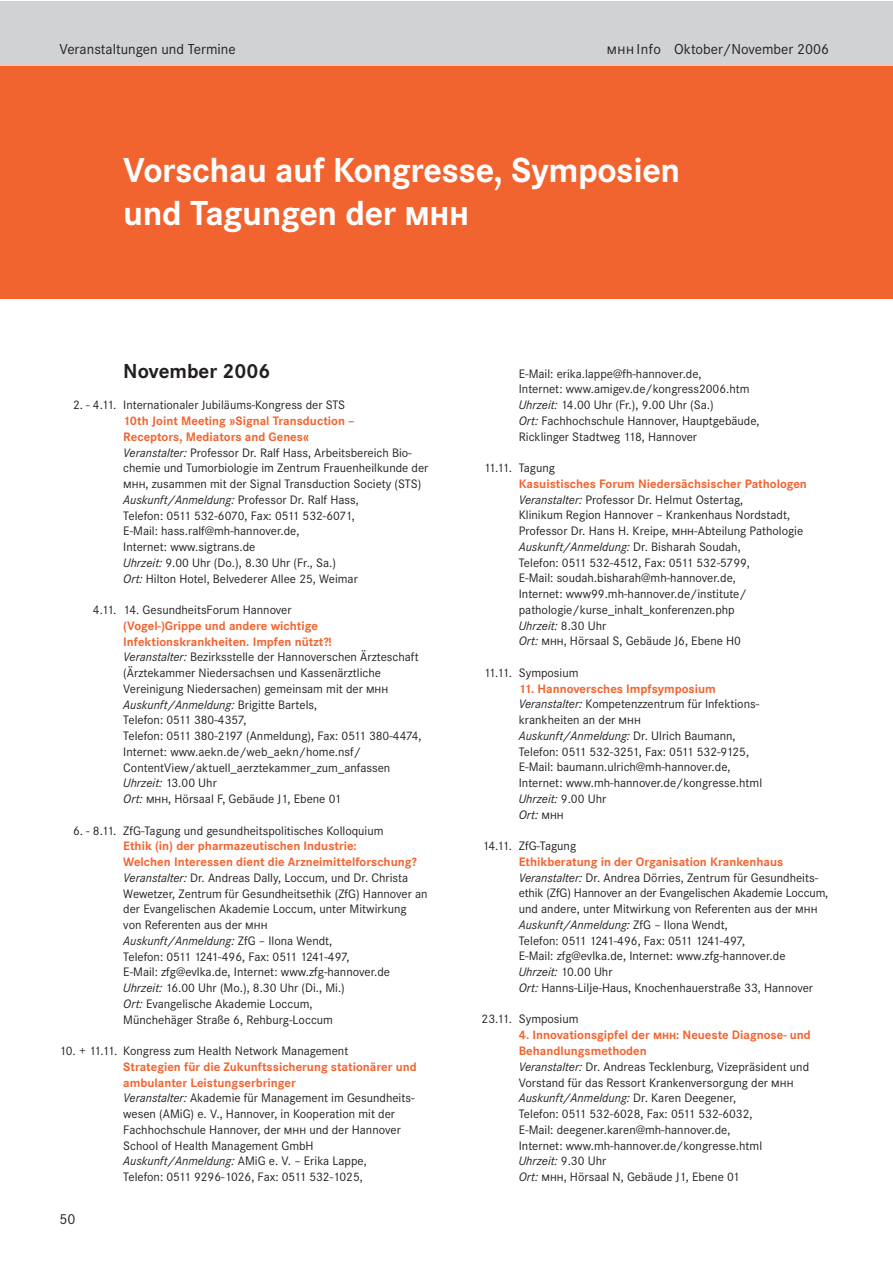
<style>
.page{position:relative;width:893px;height:1263px;background:#fff}
.page>*{position:absolute;margin:0;border:0;box-sizing:border-box;transform-origin:0 0}
.t1{font:700 36px/42.5px "Corporate S";letter-spacing:-.01em;color:#fff}
.t2{font:700 21px "Corporate S";color:#231f20}
.t3{font:15px "Corporate S";color:#231f20}
.t4{font:12.75px/15.8px "Corporate S";color:#231f20}
.s1{font-family:"Corporate SSC"}
.s2{font-weight:700;color:#f2642f}
.s3{font-style:italic}
.s4{font-family:"Corporate SSC";font-weight:700;color:#f2642f}
</style>
<div class="page">
<div style="left:0;top:1px;width:892px;height:298px;background:#f2642f"></div>
<div style="left:0;top:1px;width:892px;height:64px;background:#d1d2d4"></div>
<hr style="left:0;top:65px;width:892px;height:1px;background:#fff">
<p class="t3" style="left:60px;top:41px;width:178px">Veranstaltungen und Termine</p>
<p class="t3" style="left:607px;top:41px;width:224px"><span class="s1">mhh</span> Info Oktober/November 2006</p>
<h1 class="t1" style="left:123px;top:148px;width:558px">Vorschau auf Kongresse, Symposien und Tagungen der <span class="s1">mhh</span></h1>
<h2 class="t2" style="left:123px;top:358px;width:149px">November 2006</h2>
<p class="t4" style="left:73px;top:397px;width:274px">2. - 4.11. Internationaler Jubiläums-Kongress der STS</p>
<p class="t4" style="left:123px;top:413px;width:307px"><span class="s2">10th Joint Meeting »Signal Transduction –<br>Receptors, Mediators and Genes«<br></span><span class="s3">Veranstalter:</span> Professor Dr. Ralf Hass, Arbeitsbereich Bio&shy;chemie und Tumorbiologie im Zentrum Frauenheilkunde der <span class="s1">mhh</span>, zusammen mit der Signal Transduction Society (STS)<br><span class="s3">Auskunft/Anmeldung:</span> Professor Dr. Ralf Hass,<br>Telefon: 0511 532-6070, Fax: 0511 532-6071,<br>E-Mail: hass.ralf@mh-hannover.de,<br>Internet: www.sigtrans.de<br><span class="s3">Uhrzeit:</span> 9.00 Uhr (Do.), 8.30 Uhr (Fr., Sa.)<br><span class="s3">Ort:</span> Hilton Hotel, Belvederer Allee 25, Weimar</p>
<p class="t4" style="left:93px;top:602px;width:200px">4.11. 14. GesundheitsForum Hannover</p>
<p class="t4" style="left:123px;top:617px;width:300px"><span class="s2">(Vogel-)Grippe und andere wichtige Infektionskrankheiten. Impfen nützt?!<br></span><span class="s3">Veranstalter:</span> Bezirksstelle der Hannoverschen Ärzteschaft (Ärztekammer Niedersachsen und Kassenärztliche Vereinigung Niedersachen) gemeinsam mit der <span class="s1">mhh </span><span class="s3">Auskunft/Anmeldung:</span> Brigitte Bartels,<br>Telefon: 0511 380-4357,<br>Telefon: 0511 380-2197 (Anmeldung), Fax: 0511 380-4474, Internet: www.aekn.de/web_aekn/home.nsf/ ContentView/aktuell_aerztekammer_zum_anfassen <span class="s3">Uhrzeit:</span> 13.00 Uhr<br><span class="s3">Ort:</span> <span class="s1">mhh</span>, Hörsaal F, Gebäude J1, Ebene 01</p>
<p class="t4" style="left:73px;top:822px;width:312px">6. - 8.11. ZfG-Tagung und gesundheitspolitisches Kolloquium</p>
<p class="t4" style="left:123px;top:838px;width:306px"><span class="s2">Ethik (in) der pharmazeutischen Industrie:<br>Welchen Interessen dient die Arzneimittelforschung?<br></span><span class="s3">Veranstalter:</span> Dr. Andreas Dally, Loccum, und Dr. Christa Wewetzer, Zentrum für Gesundheitsethik (ZfG) Hannover an der Evangelischen Akademie Loccum, unter Mitwirkung von Referenten aus der <span class="s1">mhh<br></span><span class="s3">Auskunft/Anmeldung:</span> ZfG – Ilona Wendt,<br>Telefon: 0511 1241-496, Fax: 0511 1241-497,<br>E-Mail: zfg@evlka.de, Internet: www.zfg-hannover.de <span class="s3">Uhrzeit:</span> 16.00 Uhr (Mo.), 8.30 Uhr (Di., Mi.)<br><span class="s3">Ort:</span> Evangelische Akademie Loccum,<br>Münchehäger Straße 6, Rehburg-Loccum</p>
<p class="t4" style="left:60px;top:1043px;width:290px">10. + 11.11. Kongress zum Health Network Management</p>
<p class="t4" style="left:123px;top:1058px;width:295px"><span class="s2">Strategien für die Zukunftssicherung stationärer und ambulanter Leistungserbringer<br></span><span class="s3">Veranstalter:</span> Akademie für Management im Gesundheits&shy;wesen (AMiG) e. V., Hannover, in Kooperation mit der Fachhochschule Hannover, der <span class="s1">mhh</span> und der Hannover School of Health Management GmbH <span class="s3">Auskunft/Anmeldung:</span> AMiG e. V. – Erika Lappe,<br>Telefon: 0511 9296-1026, Fax: 0511 532-1025,</p>
<p class="t3" style="left:60px;top:1210px;width:17px">50</p>
<p class="t4" style="left:519px;top:365px;width:242px">E-Mail: erika.lappe@fh-hannover.de,<br>Internet: www.amigev.de/kongress2006.htm <span class="s3">Uhrzeit:</span> 14.00 Uhr (Fr.), 9.00 Uhr (Sa.)<br><span class="s3">Ort:</span> Fachhochschule Hannover, Hauptgebäude, Ricklinger Stadtweg 118, Hannover</p>
<p class="t4" style="left:484px;top:460px;width:73px">11.11. Tagung</p>
<p class="t4" style="left:519px;top:476px;width:290px"><span class="s2">Kasuistisches Forum Niedersächsischer Pathologen </span><span class="s3">Veranstalter:</span> Professor Dr. Helmut Ostertag,<br>Klinikum Region Hannover – Krankenhaus Nordstadt, Professor Dr. Hans H. Kreipe, <span class="s1">mhh</span>-Abteilung Pathologie <span class="s3">Auskunft/Anmeldung:</span> Dr. Bisharah Soudah,<br>Telefon: 0511 532-4512, Fax: 0511 532-5799,<br>E-Mail: soudah.bisharah@mh-hannover.de,<br>Internet: www99.mh-hannover.de/institute/ pathologie/kurse_inhalt_konferenzen.php<br><span class="s3">Uhrzeit:</span> 8.30 Uhr<br><span class="s3">Ort:</span> <span class="s1">mhh</span>, Hörsaal S, Gebäude J6, Ebene H0</p>
<p class="t4" style="left:484px;top:665px;width:96px">11.11. Symposium</p>
<p class="t4" style="left:519px;top:680px;width:245px"><span class="s2">11. Hannoversches Impfsymposium </span><span class="s3">Veranstalter:</span> Kompetenzzentrum für Infektions&shy;krankheiten an der <span class="s1">mhh<br></span><span class="s3">Auskunft/Anmeldung:</span> Dr. Ulrich Baumann, Telefon: 0511 532-3251, Fax: 0511 532-9125, E-Mail: baumann.ulrich@mh-hannover.de, Internet: www.mh-hannover.de/kongresse.html <span class="s3">Uhrzeit:</span> 9.00 Uhr<br><span class="s3">Ort:</span> <span class="s1">mhh</span></p>
<p class="t4" style="left:482px;top:838px;width:95px">14.11. ZfG-Tagung</p>
<p class="t4" style="left:519px;top:854px;width:311px"><span class="s2">Ethikberatung in der Organisation Krankenhaus </span><span class="s3">Veranstalter:</span> Dr. Andrea Dörries, Zentrum für Gesundheits&shy;ethik (ZfG) Hannover an der Evangelischen Akademie Loccum, und andere, unter Mitwirkung von Referenten aus der <span class="s1">mhh </span><span class="s3">Auskunft/Anmeldung:</span> ZfG – Ilona Wendt,<br>Telefon: 0511 1241-496, Fax: 0511 1241-497,<br>E-Mail: zfg@evlka.de, Internet: www.zfg-hannover.de<br><span class="s3">Uhrzeit:</span> 10.00 Uhr<br><span class="s3">Ort:</span> Hanns-Lilje-Haus, Knochenhauerstraße 33, Hannover</p>
<p class="t4" style="left:482px;top:1011px;width:98px">23.11. Symposium</p>
<p class="t4" style="left:519px;top:1027px;width:294px"><span class="s2">4. Innovationsgipfel der</span> <span class="s4">mhh</span><span class="s2">: Neueste Diagnose- und Behandlungsmethoden<br></span><span class="s3">Veranstalter:</span> Dr. Andreas Tecklenburg, Vizepräsident und Vorstand für das Ressort Krankenversorgung der <span class="s1">mhh </span><span class="s3">Auskunft/Anmeldung:</span> Dr. Karen Deegener,<br>Telefon: 0511 532-6028, Fax: 0511 532-6032,<br>E-Mail: deegener.karen@mh-hannover.de,<br>Internet: www.mh-hannover.de/kongresse.html<br><span class="s3">Uhrzeit:</span> 9.30 Uhr<br><span class="s3">Ort:</span> <span class="s1">mhh</span>, Hörsaal N, Gebäude J1, Ebene 01</p>
</div>
